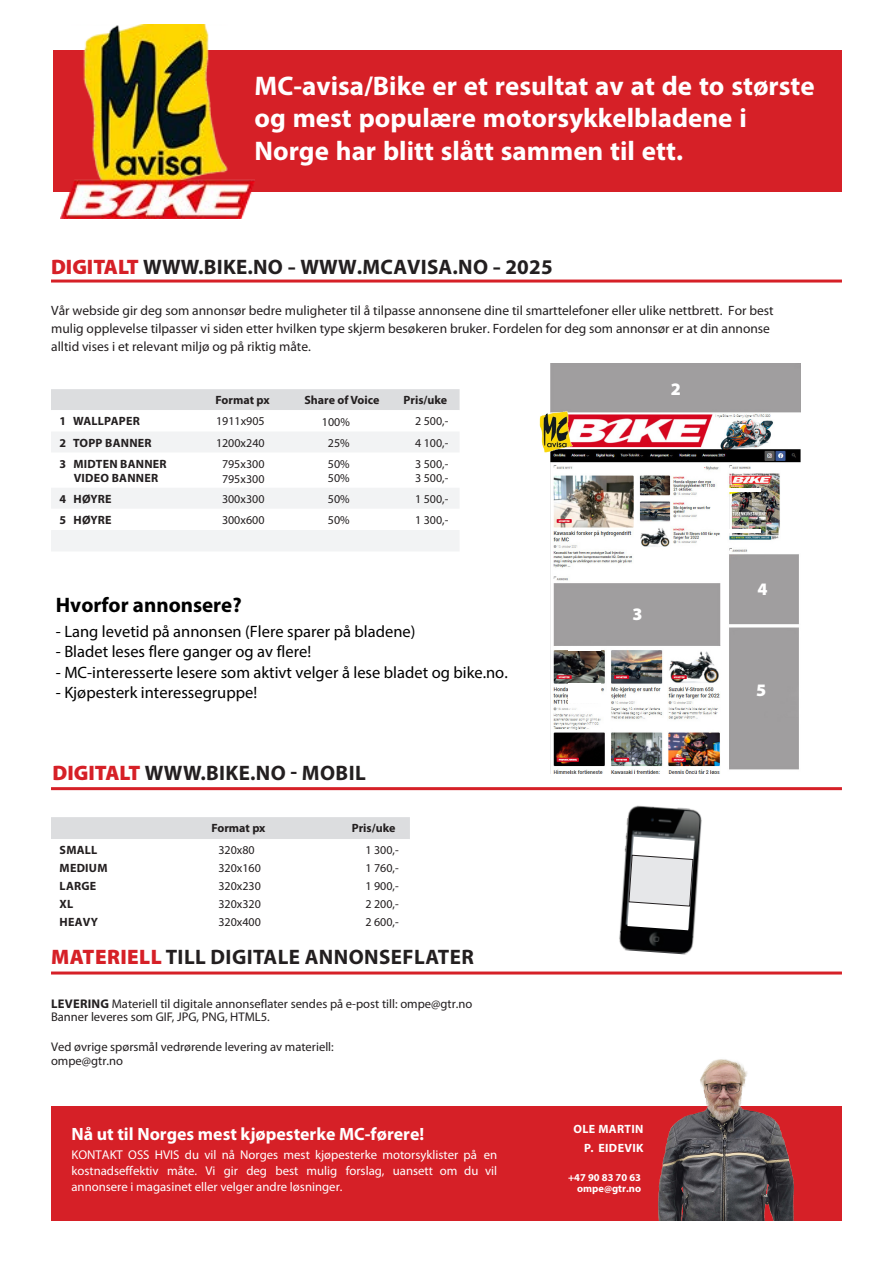
<style>
.page{position:relative;width:893px;height:1263px;background:#fff}
.page>*{position:absolute;margin:0;border:0;box-sizing:border-box;transform-origin:0 0}
.t1{font:700 27px/32.4px "Myriad Pro";color:#fff}
.t2{font:700 21px "Myriad Pro";letter-spacing:.02em;color:#231f20}
.t3{font:700 21px "Myriad Pro";color:#000}
.t4{font:700 17.85px "Myriad Pro";color:#fff}
.t5{font:900 17.55px "Myriad Pro";color:#fff}
.t6{font:16.5px "Myriad Pro";color:#000}
.t7{font:13.5px/18px "Myriad Pro";color:#231f20}
.t8{font:12.75px/15.9px "Myriad Pro";color:#fff;text-align:justify}
.t9{font:12.6px/12.8px "Myriad Pro";color:#231f20}
.t10{font:12px "Myriad Pro";color:#231f20}
.t11{font:700 12px "Myriad Pro";letter-spacing:.02em;color:#231f20}
.t12{font:700 12px/18.9px "Myriad Pro";letter-spacing:.03em;color:#fff;text-align:right}
.t13{font:700 12px "Myriad Pro";letter-spacing:-.005em;color:#231f20}
.t14{font:700 12px "Myriad Pro";color:#231f20}
.t15{font:700 10.5px/11.6px "Myriad Pro";color:#fff;text-align:right}
.s1{font-weight:900;color:#d62027}
.s2{font-weight:700}
</style>
<div class="page">
<img style="left:551px;top:364px;width:250px;height:409px">
<img style="left:619px;top:805px;width:83px;height:150px">
<svg style="left:627px;top:837px;width:67px;height:93px"></svg>
<div style="left:53px;top:50px;width:788px;height:142px;background:#d62027"></div>
<hr style="left:51px;top:280px;width:791px;height:3px;background:#d62027">
<hr style="left:51px;top:971px;width:791px;height:3px;background:#d62027">
<div style="left:51px;top:389px;width:409px;height:21px;background:#dcdddf"></div>
<svg style="left:51px;top:432px;width:408px;height:119px;fill:#f2f3f4"></svg>
<hr style="left:51px;top:787px;width:791px;height:3px;background:#d62027">
<div style="left:51px;top:817px;width:359px;height:22px;background:#dcdddf"></div>
<div style="left:51px;top:1106px;width:791px;height:114px;background:#d62027"></div>
<hr style="left:720px;top:530px;width:40px;height:3px;background:#fff">
<hr style="left:720px;top:488px;width:41px;height:4px;background:#fff">
<hr style="left:568px;top:647px;width:33px;height:4px;background:#fff">
<svg style="left:568px;top:683px;width:33px;height:50px"></svg>
<img style="left:61px;top:25px;width:193px;height:193px">
<img style="left:658px;top:1059px;width:136px;height:161px">
<img style="left:539px;top:407px;width:34px;height:47px">
<h1 class="t1" style="left:254px;top:69px;width:562px">MC-avisa/Bike er et resultat av at de to største og mest populære motorsykkelbladene i<br>Norge har blitt slått sammen til ett.</h1>
<p class="t2" style="left:51px;top:255px;width:503px"><span class="s1">DIGITALT</span> WWW.BIKE.NO - WWW.MCAVISA.NO - 2025</p>
<p class="t7" style="left:51px;top:301px;width:724px">Vår webside gir deg som annonsør bedre muligheter til å tilpasse annonsene dine til smarttelefoner eller ulike nettbrett. For best mulig opplevelse tilpasser vi siden etter hvilken type skjerm besøkeren bruker. Fordelen for deg som annonsør er at din annonse alltid vises i et relevant miljø og på riktig måte.</p>
<p class="t5" style="left:671px;top:379px;width:12px">2</p>
<p class="t13" style="left:216px;top:393px;width:56px">Format px</p>
<p class="t14" style="left:304px;top:393px;width:76px">Share of Voice</p>
<p class="t11" style="left:404px;top:393px;width:45px">Pris/uke</p>
<p class="t11" style="left:60px;top:414px;width:82px">1 WALLPAPER</p>
<p class="t10" style="left:216px;top:414px;width:50px">1911x905</p>
<p class="t10" style="left:415px;top:414px;width:35px">2 500,-</p>
<p class="t11" style="left:60px;top:436px;width:94px">2 TOPP BANNER</p>
<p class="t10" style="left:216px;top:435px;width:50px">1200x240</p>
<p class="t10" style="left:328px;top:435px;width:23px">25%</p>
<p class="t10" style="left:415px;top:435px;width:35px">4 100,-</p>
<p class="t11" style="left:60px;top:457px;width:109px">3 MIDTEN BANNER</p>
<p class="t11" style="left:74px;top:471px;width:86px">VIDEO BANNER</p>
<p class="t10" style="left:322px;top:414px;width:29px">100%</p>
<p class="t10" style="left:222px;top:456px;width:44px">795x300</p>
<p class="t10" style="left:222px;top:472px;width:44px">795x300</p>
<p class="t10" style="left:328px;top:456px;width:23px">50%</p>
<p class="t10" style="left:328px;top:470px;width:23px">50%</p>
<p class="t10" style="left:415px;top:456px;width:35px">3 500,-</p>
<p class="t10" style="left:415px;top:470px;width:35px">3 500,-</p>
<p class="t11" style="left:60px;top:492px;width:53px">4 HØYRE</p>
<p class="t10" style="left:222px;top:491px;width:44px">300x300</p>
<p class="t10" style="left:328px;top:491px;width:23px">50%</p>
<p class="t10" style="left:415px;top:491px;width:35px">1 500,-</p>
<p class="t11" style="left:60px;top:513px;width:53px">5 HØYRE</p>
<p class="t10" style="left:222px;top:512px;width:44px">300x600</p>
<p class="t10" style="left:328px;top:512px;width:23px">50%</p>
<p class="t10" style="left:415px;top:512px;width:35px">1 300,-</p>
<h2 class="t3" style="left:56px;top:591px;width:187px">Hvorfor annonsere?</h2>
<p class="t6" style="left:56px;top:621px;width:361px">- Lang levetid på annonsen (Flere sparer på bladene)</p>
<p class="t6" style="left:56px;top:641px;width:257px">- Bladet leses flere ganger og av flere!</p>
<p class="t6" style="left:56px;top:662px;width:453px">- MC-interesserte lesere som aktivt velger å lese bladet og bike.no.</p>
<p class="t6" style="left:56px;top:682px;width:203px">- Kjøpesterk interessegruppe!</p>
<p class="t2" style="left:53px;top:761px;width:315px"><span class="s1">DIGITALT</span> WWW.BIKE.NO - MOBIL</p>
<p class="t13" style="left:211px;top:821px;width:55px">Format px</p>
<p class="t11" style="left:352px;top:821px;width:45px">Pris/uke</p>
<p class="t11" style="left:60px;top:842px;width:39px">SMALL</p>
<p class="t10" style="left:218px;top:843px;width:38px">320x80</p>
<p class="t10" style="left:365px;top:843px;width:35px">1 300,-</p>
<p class="t11" style="left:60px;top:860px;width:49px">MEDIUM</p>
<p class="t10" style="left:218px;top:861px;width:44px">320x160</p>
<p class="t10" style="left:365px;top:861px;width:35px">1 760,-</p>
<p class="t11" style="left:60px;top:878px;width:38px">LARGE</p>
<p class="t10" style="left:218px;top:879px;width:44px">320x230</p>
<p class="t10" style="left:365px;top:879px;width:35px">1 900,-</p>
<p class="t11" style="left:60px;top:896px;width:15px">XL</p>
<p class="t10" style="left:218px;top:897px;width:44px">320x320</p>
<p class="t10" style="left:365px;top:897px;width:35px">2 200,-</p>
<p class="t11" style="left:60px;top:914px;width:40px">HEAVY</p>
<p class="t10" style="left:218px;top:915px;width:44px">320x400</p>
<p class="t10" style="left:365px;top:915px;width:35px">2 600,-</p>
<p class="t2" style="left:51px;top:945px;width:424px"><span class="s1">MATERIELL</span> TILL DIGITALE ANNONSEFLATER</p>
<p class="t9" style="left:51px;top:998px;width:423px"><span class="s2">LEVERING</span> Materiell til digitale annonseflater sendes på e-post till: ompe@gtr.no<br>Banner leveres som GIF, JPG, PNG, HTML5.</p>
<p class="t9" style="left:51px;top:1041px;width:284px;line-height:13.5px">Ved øvrige spørsmål vedrørende levering av materiell: ompe@gtr.no</p>
<h3 class="t4" style="left:71px;top:1124px;width:354px">Nå ut til Norges mest kjøpesterke MC-førere!</h3>
<p class="t8" style="left:71px;top:1147px;width:427px">KONTAKT OSS HVIS du vil nå Norges mest kjøpesterke motorsyklister på en kostnadseffektiv måte. Vi gir deg best mulig forslag, uansett om du vil annonsere i magasinet eller velger andre løsninger.</p>
<p class="t5" style="left:632px;top:604px;width:12px">3</p>
<p class="t12" style="left:573px;top:1119px;width:72px">OLE MARTIN<br>P. EIDEVIK</p>
<p class="t15" style="left:568px;top:1171px;width:75px">+47 90 83 70 63 ompe@gtr.no</p>
<p class="t5" style="left:758px;top:579px;width:12px">4</p>
<p class="t5" style="left:756px;top:680px;width:12px">5</p>
</div>
